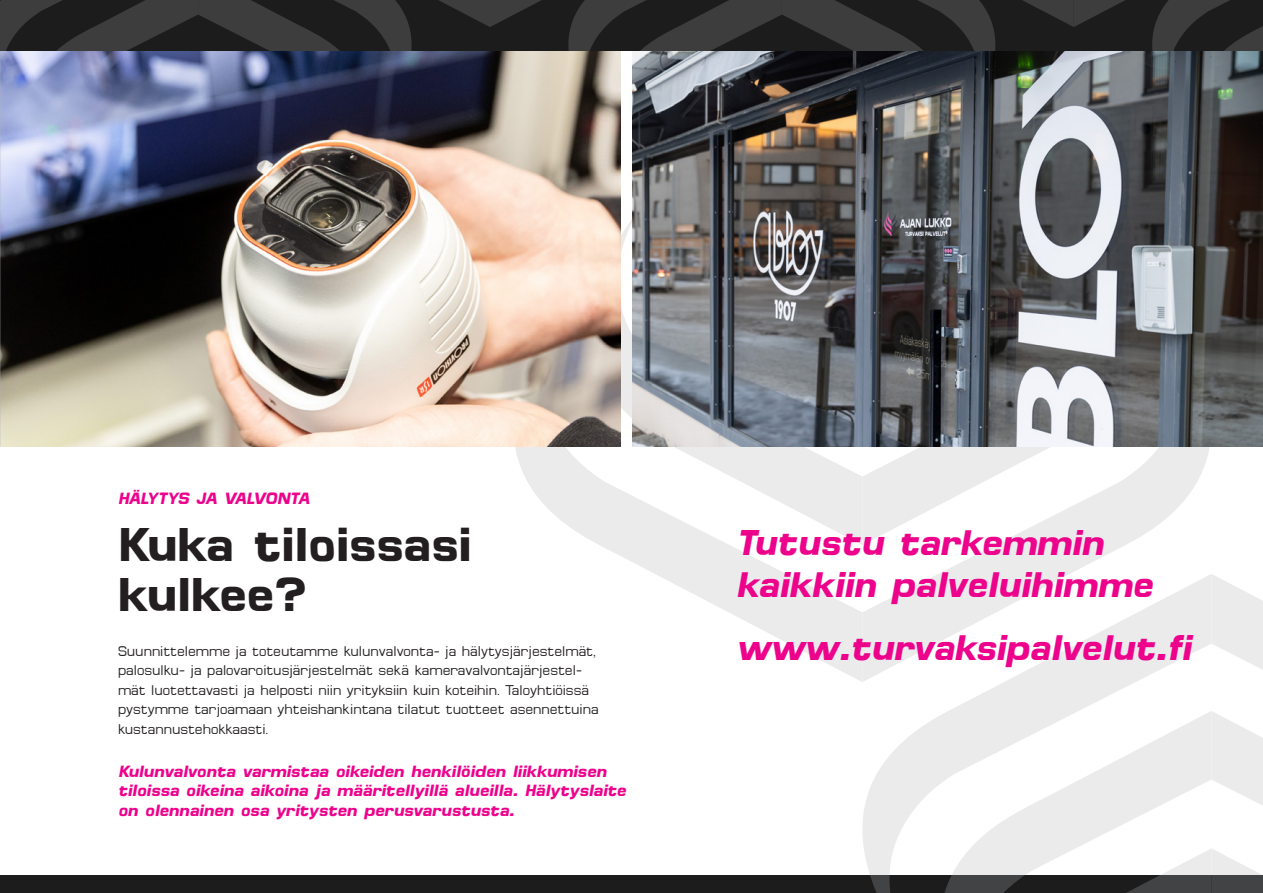
<style>
.page{position:relative;width:1263px;height:893px;background:#fff}
.page>*{position:absolute;margin:0;border:0;box-sizing:border-box;transform-origin:0 0}
._1_otsikko{font:italic 700 48px/49.5px "Micro FLF";color:#231f20}
._1_otsikko_pienempi{font:italic 700 36px/42px "Micro FLF";color:#ed028c}
._1_otsikko_pienempi-2{font:italic 700 16.5px/19.5px "Micro FLF";color:#ed028c}
._2_leipis{font:14.25px/19.5px "Micro FLF";color:#231f20}
</style>
<div class="page">
<svg style="left:0;top:0;width:1263px;height:51px"></svg>
<div style="left:0;top:875px;width:1263px;height:18px;background:#1c1c1c"></div>
<svg style="left:939px;top:446px;width:274px;height:128px"></svg>
<svg style="left:862px;top:446px;width:348px;height:99px;fill:#ebebec"></svg>
<svg style="left:512px;top:446px;width:349px;height:235px"></svg>
<svg style="left:515px;top:408px;width:347px;height:137px;fill:#ebebec"></svg>
<svg style="left:621px;top:116px;width:12px;height:292px"></svg>
<svg style="left:861px;top:574px;width:80px;height:272px"></svg>
<svg style="left:864px;top:711px;width:77px;height:182px;fill:#ebebec"></svg>
<svg style="left:941px;top:574px;width:322px;height:319px"></svg>
<img style="left:633px;top:51px;width:630px;height:395px">
<img style="left:1px;top:51px;width:620px;height:395px">
<img style="left:0;top:51px;width:1px;height:395px">
<p class="_1_otsikko_pienempi-2" style="left:118px;top:488px;width:193px">HÄLYTYS JA VALVONTA</p>
<p class="_1_otsikko" style="left:118px;top:520px;width:355px">Kuka tiloissasi kulkee?</p>
<p class="_2_leipis" style="left:118px;top:641px;width:482px">Suunnittelemme ja toteutamme kulunvalvonta- ja hälytysjärjestelmät, palosulku- ja palovaroitusjärjestelmät sekä kameravalvontajärjestel&shy;mät luotettavasti ja helposti niin yrityksiin kuin koteihin. Taloyhtiöissä pystymme tarjoamaan yhteishankintana tilatut tuotteet asennettuina kustannustehokkaasti.</p>
<p class="_1_otsikko_pienempi-2" style="left:118px;top:761px;width:509px">Kulunvalvonta varmistaa oikeiden henkilöiden liikkumisen tiloissa oikeina aikoina ja määritellyillä alueilla. Hälytyslaite on olennainen osa yritysten perusvarustusta.</p>
<p class="_1_otsikko_pienempi" style="left:736px;top:521px;width:418px">Tutustu tarkemmin kaikkiin palveluihimme</p>
<p class="_1_otsikko_pienempi" style="left:736px;top:626px;width:456px">www.turvaksipalvelut.fi</p>
</div>
